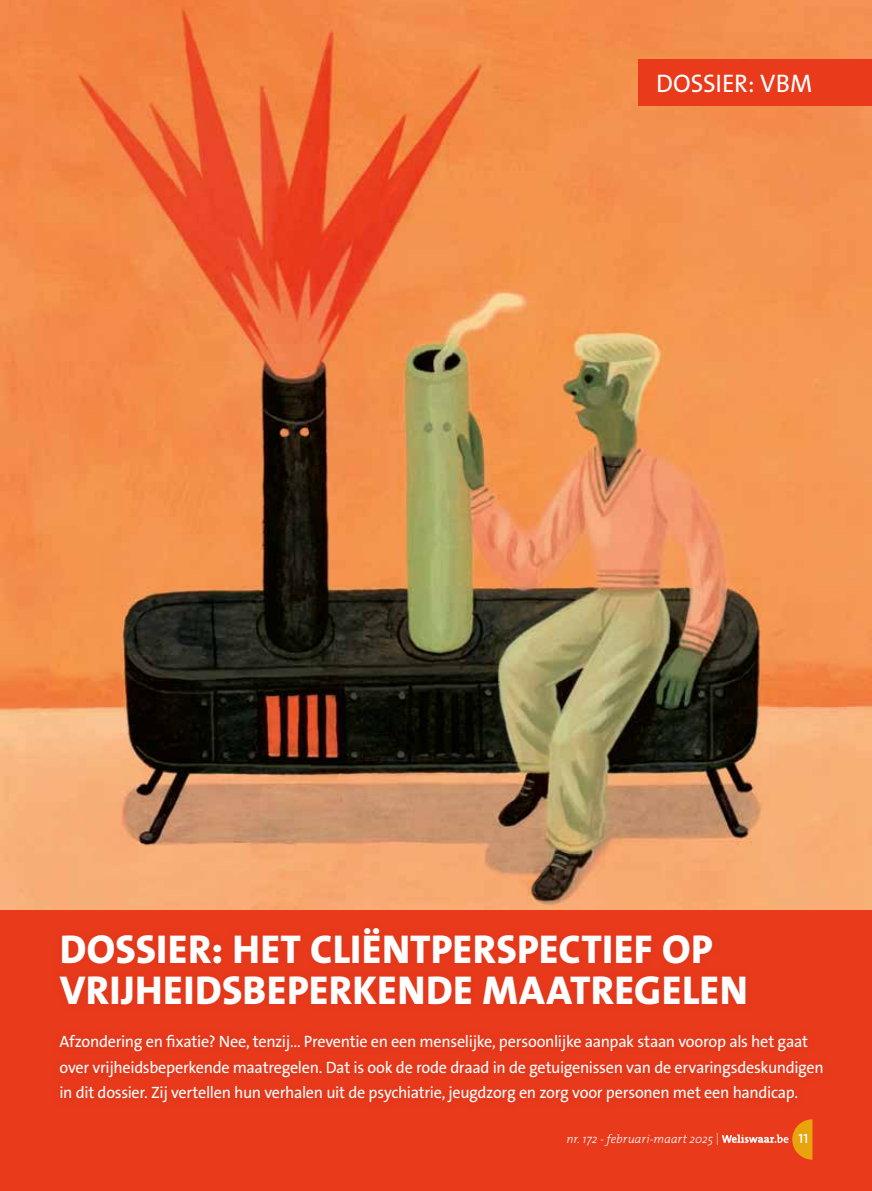
<style>
.page{position:relative;width:872px;height:1191px;background:#fff}
.page>*{position:absolute;margin:0;border:0;box-sizing:border-box;transform-origin:0 0}
.t1{font:800 40.5px/40.5px "The Sans B W8";letter-spacing:.01em;color:#fff}
.t2{font:25.5px "The Sans B W5 Plain";letter-spacing:-.005em;color:#fff}
.t3{font:16.5px/25.5px "The Sans B W5 Plain";letter-spacing:-.02em;color:#fff}
.t4{font:13.5px "The Mix Semi Bold Caps";color:#fff}
.t5{font:italic 300 12px "The Mix";color:#fff}
.s1{font-weight:200;font-style:normal}
</style>
<div class="page">
<img style="left:0;top:0;width:872px;height:910px">
<div style="left:0;top:910px;width:872px;height:281px;background:#ea3a1c"></div>
<div style="left:638px;top:60px;width:234px;height:46px;background:#ea3a1c"></div>
<svg style="left:722px;top:1119px;width:90px;height:40px"></svg>
<h2 class="t2" style="left:656px;top:67px;width:158px">DOSSIER: VBM</h2>
<h1 class="t1" style="left:60px;top:929px;width:689px">DOSSIER: HET CLIËNTPERSPECTIEF OP<br>VRIJHEIDSBEPERKENDE MAATREGELEN</h1>
<p class="t3" style="left:60px;top:1029px;width:765px">Afzondering en fixatie? Nee, tenzij… Preventie en een menselijke, persoonlijke aanpak staan voorop als het gaat over vrijheidsbeperkende maatregelen. Dat is ook de rode draad in de getuigenissen van de ervaringsdeskundigen in dit dossier. Zij vertellen hun verhalen uit de psychiatrie, jeugdzorg en zorg voor personen met een handicap.</p>
<p class="t5" style="left:566px;top:1128px;width:154px">nr. 172 - februari-maart 2025 <span class="s1">|</span></p>
<p class="t4" style="left:798px;top:1127px;width:11px">11</p>
</div>
